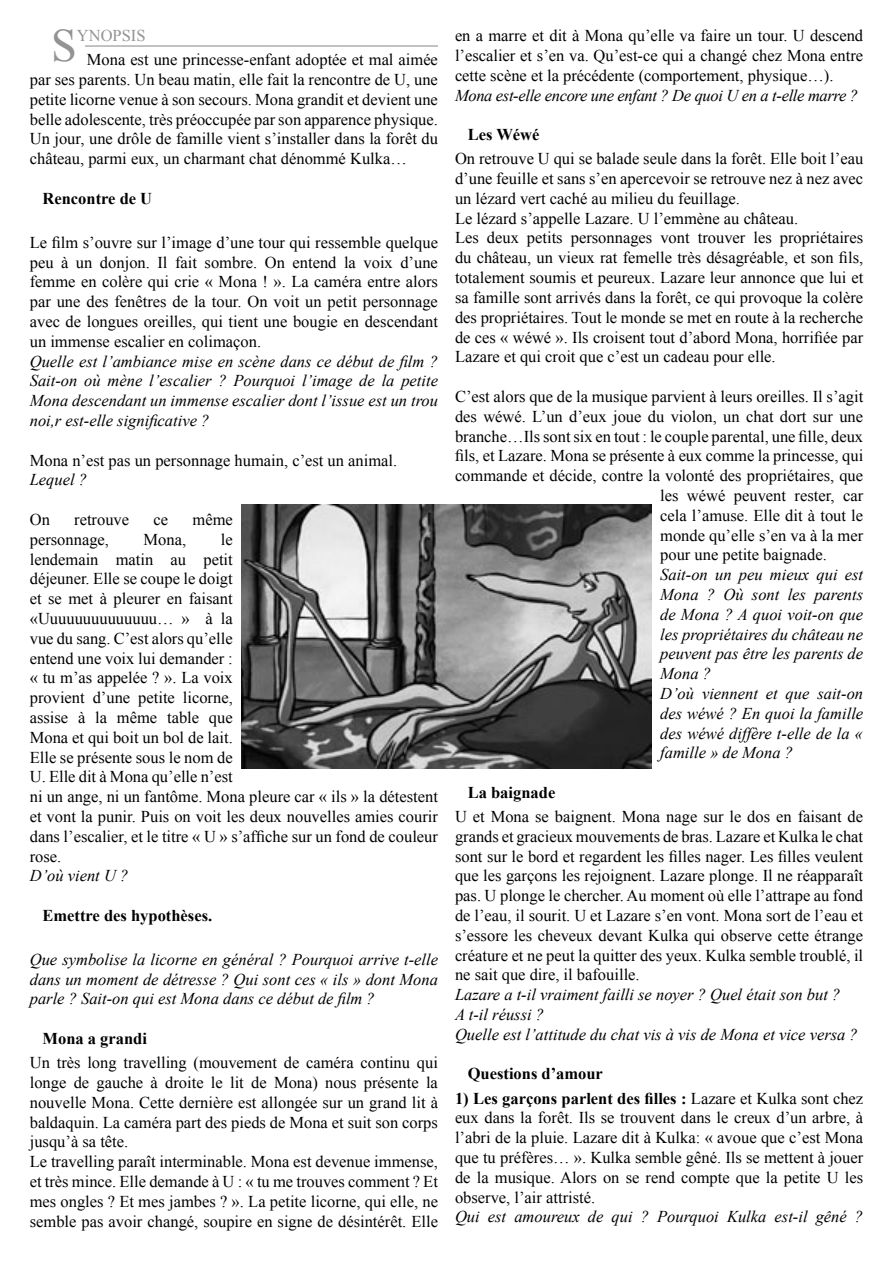
<style>
.page{position:relative;width:893px;height:1263px;background:#fff}
.page>*{position:absolute;margin:0;border:0;box-sizing:border-box;transform-origin:0 0}
.Gros_Titres{font:46.35px "Times New Roman";color:#939393}
.texte_normal{font:16.5px/19.8px "Times New Roman";color:#000;text-align:justify}
.Questions{font:italic 16.5px/19.8px "Times New Roman";color:#000;text-align:justify}
.Intertitres{font:700 16.5px "Times New Roman";color:#000}
.Questions-2{font:italic 16.5px "Times New Roman";letter-spacing:-.02em;color:#000}
.Gros_Titres-2{font:16.5px "Times New Roman";color:#939393}
.s1{font-weight:700}
</style>
<div class="page">
<hr style="left:85px;top:45px;width:353px;height:2px;background:#939393">
<img style="left:241px;top:505px;width:411px;height:263px">
<p class="Gros_Titres" style="left:51px;top:19px;width:27px">S</p>
<p class="Gros_Titres-2" style="left:77px;top:26px;width:70px">YNOPSIS</p>
<p class="texte_normal" style="left:30px;top:50px;width:410px;text-indent:57px">Mona est une princesse-enfant adoptée et mal aimée par ses parents. Un beau matin, elle fait la rencontre de U, une petite licorne venue à son secours. Mona grandit et devient une belle adolescente, très préoccupée par son apparence physique.<br>Un jour, une drôle de famille vient s’installer dans la forêt du château, parmi eux, un charmant chat dénommé Kulka…</p>
<p class="Intertitres" style="left:43px;top:189px;width:111px">Rencontre de U</p>
<p class="texte_normal" style="left:30px;top:232px;width:410px">Le film s’ouvre sur l’image d’une tour qui ressemble quelque peu à un donjon. Il fait sombre. On entend la voix d’une femme en colère qui crie « Mona ! ». La caméra entre alors par une des fenêtres de la tour. On voit un petit personnage avec de longues oreilles, qui tient une bougie en descendant un immense escalier en colimaçon.</p>
<p class="Questions" style="left:30px;top:351px;width:410px">Quelle est l’ambiance mise en scène dans ce début de film ?<br>Sait-on où mène l’escalier ? Pourquoi l’image de la petite Mona descendant un immense escalier dont l’issue est un trou noi,r est-elle significative ?</p>
<p class="texte_normal" style="left:30px;top:450px;width:369px">Mona n’est pas un personnage humain, c’est un animal.</p>
<p class="Questions" style="left:30px;top:470px;width:59px">Lequel ?</p>
<p class="texte_normal" style="left:30px;top:509px;width:22px">On</p>
<p class="texte_normal" style="left:74px;top:509px;width:56px">retrouve</p>
<p class="texte_normal" style="left:154px;top:509px;width:16px">ce</p>
<p class="texte_normal" style="left:192px;top:509px;width:42px">même</p>
<p class="texte_normal" style="left:30px;top:529px;width:81px">personnage,</p>
<p class="texte_normal" style="left:144px;top:529px;width:44px">Mona,</p>
<p class="texte_normal" style="left:30px;top:529px;width:410px;text-align:left;text-indent:191px">le<br>lendemain matin au petit<br>déjeuner. Elle se coupe le doigt<br>et se met à pleurer en faisant<br>«Uuuuuuuuuuuuuu… » à la<br>vue du sang. C’est alors qu’elle<br>entend une voix lui demander :<br>« tu m’as appelée ? ». La voix<br>provient d’une petite licorne,<br>assise à la même table que<br>Mona et qui boit un bol de lait.<br>Elle se présente sous le nom de<br>U. Elle dit à Mona qu’elle n’est<br>ni un ange, ni un fantôme. Mona pleure car « ils » la détestent et vont la punir. Puis on voit les deux nouvelles amies courir dans l’escalier, et le titre « U » s’affiche sur un fond de couleur rose.</p>
<p class="Questions" style="left:30px;top:866px;width:100px">D’où vient U ?</p>
<p class="Intertitres" style="left:43px;top:906px;width:171px">Emettre des hypothèses.</p>
<p class="Questions" style="left:30px;top:949px;width:410px">Que symbolise la licorne en général ? Pourquoi arrive t-elle dans un moment de détresse ? Qui sont ces « ils » dont Mona parle ? Sait-on qui est Mona dans ce début de film ?</p>
<p class="Intertitres" style="left:43px;top:1029px;width:106px">Mona a grandi</p>
<p class="texte_normal" style="left:30px;top:1052px;width:410px">Un très long travelling (mouvement de caméra continu qui longe de gauche à droite le lit de Mona) nous présente la nouvelle Mona. Cette dernière est allongée sur un grand lit à baldaquin. La caméra part des pieds de Mona et suit son corps jusqu’à sa tête.</p>
<p class="texte_normal" style="left:30px;top:1151px;width:410px">Le travelling paraît interminable. Mona est devenue immense, et très mince. Elle demande à U : « tu me trouves comment ? Et mes ongles ? Et mes jambes ? ». La petite licorne, qui elle, ne semble pas avoir changé, soupire en signe de désintérêt. Elle</p>
<p class="texte_normal" style="left:455px;top:26px;width:410px">en a marre et dit à Mona qu’elle va faire un tour. U descend l’escalier et s’en va. Qu’est-ce qui a changé chez Mona entre cette scène et la précédente (comportement, physique…).</p>
<p class="Questions-2" style="left:455px;top:86px;width:405px">Mona est-elle encore une enfant ? De quoi U en a t-elle marre ?</p>
<p class="Intertitres" style="left:468px;top:125px;width:73px">Les Wéwé</p>
<p class="texte_normal" style="left:455px;top:149px;width:410px">On retrouve U qui se balade seule dans la forêt. Elle boit l’eau d’une feuille et sans s’en apercevoir se retrouve nez à nez avec un lézard vert caché au milieu du feuillage.</p>
<p class="texte_normal" style="left:455px;top:208px;width:345px">Le lézard s’appelle Lazare. U l’emmène au château.</p>
<p class="texte_normal" style="left:455px;top:228px;width:410px">Les deux petits personnages vont trouver les propriétaires du château, un vieux rat femelle très désagréable, et son fils, totalement soumis et peureux. Lazare leur annonce que lui et sa famille sont arrivés dans la forêt, ce qui provoque la colère des propriétaires. Tout le monde se met en route à la recherche de ces « wéwé ». Ils croisent tout d’abord Mona, horrifiée par Lazare et qui croit que c’est un cadeau pour elle.</p>
<p class="texte_normal" style="left:455px;top:386px;width:410px">C’est alors que de la musique parvient à leurs oreilles. Il s’agit</p>
<p class="texte_normal" style="left:455px;top:406px;width:410px">des wéwé. L’un d’eux joue du violon, un chat dort sur une</p>
<p class="texte_normal" style="left:455px;top:426px;width:410px">branche…Ils sont six en tout : le couple parental, une fille, deux</p>
<p class="texte_normal" style="left:455px;top:446px;width:410px">fils, et Lazare. Mona se présente à eux comme la princesse, qui</p>
<p class="texte_normal" style="left:455px;top:465px;width:410px">commande et décide, contre la volonté des propriétaires, que</p>
<p class="texte_normal" style="left:660px;top:485px;width:205px">les wéwé peuvent rester, car</p>
<p class="texte_normal" style="left:660px;top:505px;width:205px">cela l’amuse. Elle dit à tout le</p>
<p class="texte_normal" style="left:660px;top:525px;width:205px">monde qu’elle s’en va à la mer</p>
<p class="texte_normal" style="left:660px;top:545px;width:168px">pour une petite baignade.</p>
<p class="Questions" style="left:660px;top:564px;width:205px">Sait-on un peu mieux qui est Mona ? Où sont les parents de Mona ? A quoi voit-on que les propriétaires du château ne peuvent pas être les parents de Mona ?</p>
<p class="Questions" style="left:660px;top:683px;width:205px">D’où viennent et que sait-on des wéwé ? En quoi la famille des wéwé diffère t-elle de la « famille » de Mona ?</p>
<p class="Intertitres" style="left:468px;top:783px;width:89px">La baignade</p>
<p class="texte_normal" style="left:455px;top:806px;width:410px">U et Mona se baignent. Mona nage sur le dos en faisant de grands et gracieux mouvements de bras. Lazare et Kulka le chat sont sur le bord et regardent les filles nager. Les filles veulent que les garçons les rejoignent. Lazare plonge. Il ne réapparaît pas. U plonge le chercher. Au moment où elle l’attrape au fond de l’eau, il sourit. U et Lazare s’en vont. Mona sort de l’eau et s’essore les cheveux devant Kulka qui observe cette étrange créature et ne peut la quitter des yeux. Kulka semble troublé, il ne sait que dire, il bafouille.</p>
<p class="Questions" style="left:455px;top:984px;width:387px">Lazare a t-il vraiment failli se noyer ? Quel était son but ?</p>
<p class="Questions" style="left:455px;top:1004px;width:91px">A t-il réussi ?</p>
<p class="Questions" style="left:455px;top:1024px;width:404px">Quelle est l’attitude du chat vis à vis de Mona et vice versa ?</p>
<p class="Intertitres" style="left:468px;top:1064px;width:137px">Questions d’amour</p>
<p class="texte_normal" style="left:455px;top:1088px;width:410px"><span class="s1">1) Les garçons parlent des filles :</span> Lazare et Kulka sont chez eux dans la forêt. Ils se trouvent dans le creux d’un arbre, à l’abri de la pluie. Lazare dit à Kulka: « avoue que c’est Mona que tu préfères… ». Kulka semble gêné. Ils se mettent à jouer de la musique. Alors on se rend compte que la petite U les observe, l’air attristé.</p>
<p class="Questions" style="left:455px;top:1207px;width:410px">Qui est amoureux de qui ? Pourquoi Kulka est-il gêné ?</p>
</div>
